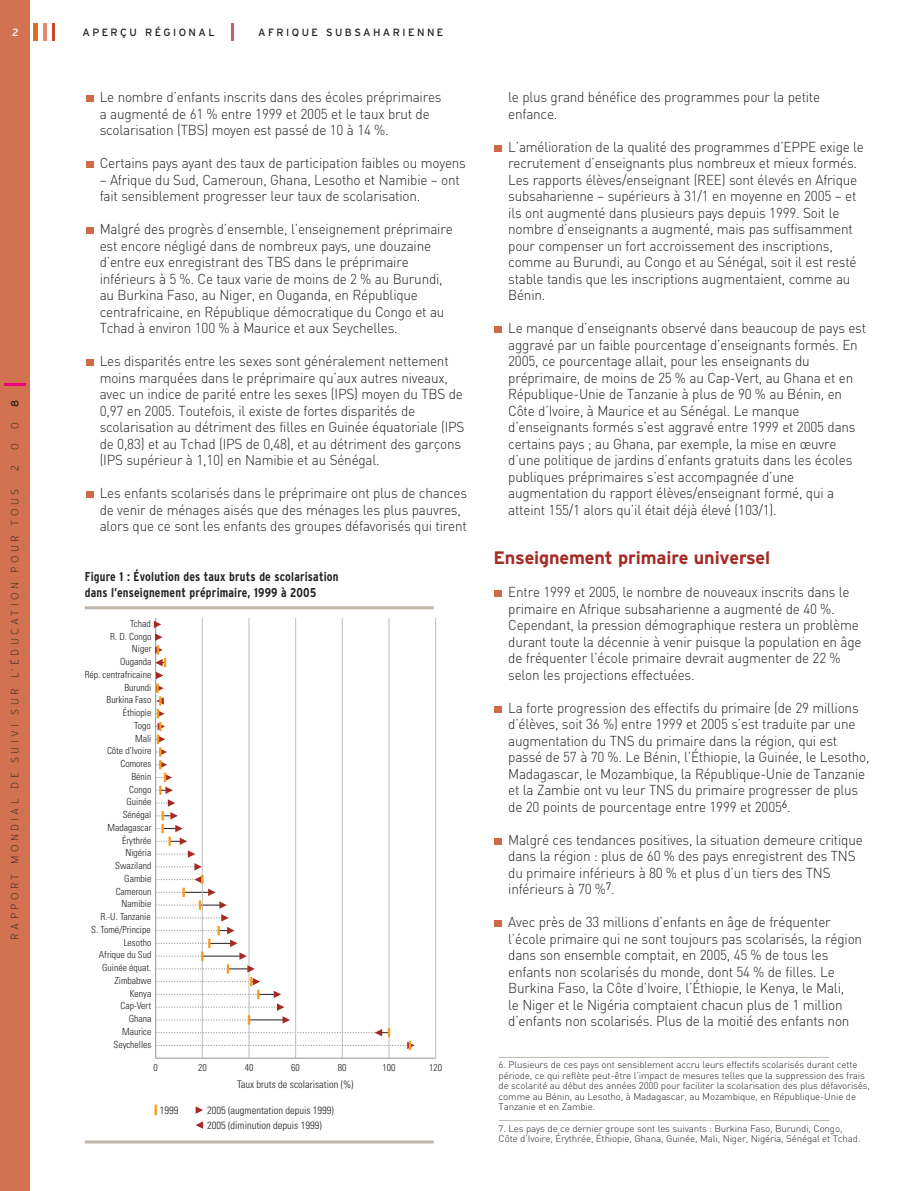
<style>
.page{position:relative;width:915px;height:1191px;background:#fff}
.page>*{position:absolute;margin:0;border:0;box-sizing:border-box;transform-origin:0 0}
.t1{font:700 18px "Interstate";letter-spacing:-.005em;color:#a62a24}
.t2{font:300 14.25px/16.5px "DIN";letter-spacing:-.015em;color:#231f20;scale:.95 1}
.t3{font:700 condensed 12.75px/16.5px "Interstate";letter-spacing:.015em;color:#231f20}
.t4{font:300 condensed 10.5px/15px "Univers";color:#231f20}
.t5{font:200 10.5px "Interstate";letter-spacing:.325em;color:#231f20}
.t6{font:10.5px "Interstate";letter-spacing:.23em;color:#231f20}
.t7{font:10.5px "Interstate";color:#fff}
.t8{font:300 condensed 9.75px/12.8px "Univers";color:#231f20;text-align:right}
.t9{font:300 9.45px/10.5px "DIN";letter-spacing:-.015em;color:#231f20}
</style>
<div class="page">
<div style="left:0;top:1px;width:29px;height:1190px;background:#d27250"></div>
<hr style="left:34px;top:24px;width:4px;height:17px;background:#de6c27">
<hr style="left:44px;top:24px;width:3px;height:17px;background:#df886d">
<svg style="left:53px;top:24px;width:2px;height:17px"></svg>
<div style="left:86px;top:491px;width:7px;height:7px;background:#cf6a48"></div>
<div style="left:86px;top:359px;width:7px;height:7px;background:#cf6a48"></div>
<div style="left:86px;top:227px;width:7px;height:7px;background:#cf6a48"></div>
<div style="left:86px;top:161px;width:7px;height:7px;background:#cf6a48"></div>
<div style="left:86px;top:95px;width:7px;height:7px;background:#cf6a48"></div>
<div style="left:494px;top:920px;width:7px;height:7px;background:#cf6a48"></div>
<div style="left:494px;top:838px;width:7px;height:7px;background:#cf6a48"></div>
<div style="left:494px;top:706px;width:7px;height:7px;background:#cf6a48"></div>
<div style="left:494px;top:590px;width:7px;height:7px;background:#cf6a48"></div>
<div style="left:494px;top:326px;width:7px;height:7px;background:#cf6a48"></div>
<div style="left:494px;top:145px;width:7px;height:7px;background:#cf6a48"></div>
<hr style="left:231px;top:24px;width:3px;height:17px;background:#c36069">
<hr style="left:4px;top:383px;width:21px;height:2px;background:#ec0080">
<hr style="left:498px;top:1057px;width:331px;height:1px;background:#bfb6ac">
<hr style="left:498px;top:1120px;width:331px;height:1px;background:#bfb6ac">
<hr style="left:85px;top:606px;width:348px;height:3px;background:#bfb6ac">
<svg style="left:195px;top:1106px;width:8px;height:7px"></svg>
<svg style="left:154px;top:1104px;width:3px;height:11px"></svg>
<svg style="left:195px;top:1121px;width:8px;height:7px"></svg>
<hr style="left:155px;top:618px;width:1px;height:440px;background:#939598">
<hr style="left:156px;top:1057px;width:279px;height:1px;background:#939598">
<hr style="left:202px;top:618px;width:1px;height:440px;background:#bbbdbf">
<hr style="left:249px;top:618px;width:1px;height:440px;background:#bbbdbf">
<hr style="left:295px;top:618px;width:1px;height:440px;background:#bbbdbf">
<hr style="left:342px;top:618px;width:1px;height:440px;background:#bbbdbf">
<hr style="left:388px;top:618px;width:1px;height:440px;background:#bbbdbf">
<hr style="left:435px;top:618px;width:1px;height:440px;background:#bbbdbf">
<svg style="left:154px;top:620px;width:41px;height:237px"></svg>
<svg style="left:156px;top:863px;width:258px;height:187px"></svg>
<hr style="left:85px;top:1140px;width:348px;height:3px;background:#bfb6ac">
<p class="t7" style="left:12px;top:28px;width:8px">2</p>
<p class="t6" style="left:11px;top:407px;width:9px;rotate:-90deg">8</p>
<p class="t5" style="left:11px;top:428px;width:8px;rotate:-90deg">0</p>
<p class="t5" style="left:11px;top:471px;width:7px;rotate:-90deg">2</p>
<p class="t5" style="left:11px;top:450px;width:8px;rotate:-90deg">0</p>
<p class="t5" style="left:11px;top:939px;width:452px;rotate:-90deg">RAPPORT MONDIAL DE SUIVI SUR L’ÉDUCATION POUR TOUS</p>
<p class="t6" style="left:82px;top:28px;width:134px">APERÇU RÉGIONAL</p>
<p class="t6" style="left:258px;top:28px;width:187px">AFRIQUE SUBSAHARIENNE</p>
<p class="t2" style="left:100px;top:90px;width:361px">Le nombre d’enfants inscrits dans des écoles préprimaires a augmenté de 61 % entre 1999 et 2005 et le taux brut de scolarisation (TBS) moyen est passé de 10 à 14 %.</p>
<p class="t2" style="left:100px;top:156px;width:387px">Certains pays ayant des taux de participation faibles ou moyens</p>
<p class="t2" style="left:100px;top:173px;width:380px">– Afrique du Sud, Cameroun, Ghana, Lesotho et Namibie – ont fait sensiblement progresser leur taux de scolarisation.</p>
<p class="t2" style="left:100px;top:222px;width:373px">Malgré des progrès d’ensemble, l’enseignement préprimaire est encore négligé dans de nombreux pays, une douzaine d’entre eux enregistrant des TBS dans le préprimaire inférieurs à 5 %. Ce taux varie de moins de 2 % au Burundi, au Burkina Faso, au Niger, en Ouganda, en République centrafricaine, en République démocratique du Congo et au Tchad à environ 100 % à Maurice et aux Seychelles.</p>
<p class="t2" style="left:100px;top:354px;width:385px">Les disparités entre les sexes sont généralement nettement moins marquées dans le préprimaire qu’aux autres niveaux, avec un indice de parité entre les sexes (IPS) moyen du TBS de 0,97 en 2005. Toutefois, il existe de fortes disparités de scolarisation au détriment des filles en Guinée équatoriale (IPS de 0,83) et au Tchad (IPS de 0,48), et au détriment des garçons (IPS supérieur à 1,10) en Namibie et au Sénégal.</p>
<p class="t2" style="left:100px;top:486px;width:388px">Les enfants scolarisés dans le préprimaire ont plus de chances de venir de ménages aisés que des ménages les plus pauvres, alors que ce sont les enfants des groupes défavorisés qui tirent</p>
<p class="t3" style="left:85px;top:569px;width:255px">Figure 1 : Évolution des taux bruts de scolarisation dans l’enseignement préprimaire, 1999 à 2005</p>
<p class="t8" style="left:85px;top:618px;width:68px">Tchad<br>R. D. Congo<br>Niger<br>Ouganda<br>Rép. centrafricaine<br>Burundi<br>Burkina Faso<br>Éthiopie<br>Togo<br>Mali<br>Côte d’Ivoire<br>Comores<br>Bénin<br>Congo<br>Guinée<br>Sénégal<br>Madagascar<br>Érythrée<br>Nigéria<br>Swaziland<br>Gambie<br>Cameroun<br>Namibie<br>R.-U. Tanzanie<br>S. Tomé/Principe<br>Lesotho<br>Afrique du Sud<br>Guinée équat.<br>Zimbabwe<br>Kenya<br>Cap-Vert<br>Ghana<br>Maurice<br>Seychelles</p>
<p class="t8" style="left:153px;top:1062px;width:6px">0</p>
<p class="t8" style="left:198px;top:1062px;width:10px">20</p>
<p class="t8" style="left:291px;top:1062px;width:10px">60</p>
<p class="t8" style="left:244px;top:1062px;width:10px">40</p>
<p class="t8" style="left:338px;top:1062px;width:10px">80</p>
<p class="t8" style="left:382px;top:1062px;width:14px">100</p>
<p class="t8" style="left:429px;top:1062px;width:14px">120</p>
<p class="t4" style="left:237px;top:1078px;width:118px">Taux bruts de scolarisation (%)</p>
<p class="t4" style="left:160px;top:1103px;width:20px">1999</p>
<p class="t4" style="left:207px;top:1103px;width:128px">2005 (augmentation depuis 1999)<br>2005 (diminution depuis 1999)</p>
<p class="t2" style="left:508px;top:90px;width:330px">le plus grand bénéfice des programmes pour la petite enfance.</p>
<p class="t2" style="left:508px;top:140px;width:376px">L’amélioration de la qualité des programmes d’EPPE exige le recrutement d’enseignants plus nombreux et mieux formés.<br>Les rapports élèves/enseignant (REE) sont élevés en Afrique subsaharienne – supérieurs à 31/1 en moyenne en 2005 – et ils ont augmenté dans plusieurs pays depuis 1999. Soit le nombre d’enseignants a augmenté, mais pas suffisamment pour compenser un fort accroissement des inscriptions, comme au Burundi, au Congo et au Sénégal, soit il est resté stable tandis que les inscriptions augmentaient, comme au Bénin.</p>
<p class="t2" style="left:508px;top:321px;width:378px">Le manque d’enseignants observé dans beaucoup de pays est aggravé par un faible pourcentage d’enseignants formés. En 2005, ce pourcentage allait, pour les enseignants du préprimaire, de moins de 25 % au Cap-Vert, au Ghana et en République-Unie de Tanzanie à plus de 90 % au Bénin, en Côte d’Ivoire, à Maurice et au Sénégal. Le manque d’enseignants formés s’est aggravé entre 1999 et 2005 dans certains pays ; au Ghana, par exemple, la mise en œuvre d’une politique de jardins d’enfants gratuits dans les écoles publiques préprimaires s’est accompagnée d’une augmentation du rapport élèves/enseignant formé, qui a atteint 155/1 alors qu’il était déjà élevé (103/1).</p>
<p class="t1" style="left:493px;top:551px;width:278px">Enseignement primaire universel</p>
<p class="t2" style="left:508px;top:585px;width:373px">Entre 1999 et 2005, le nombre de nouveaux inscrits dans le primaire en Afrique subsaharienne a augmenté de 40 %.<br>Cependant, la pression démographique restera un problème durant toute la décennie à venir puisque la population en âge de fréquenter l’école primaire devrait augmenter de 22 % selon les projections effectuées.</p>
<p class="t2" style="left:508px;top:701px;width:382px">La forte progression des effectifs du primaire (de 29 millions d’élèves, soit 36 %) entre 1999 et 2005 s’est traduite par une augmentation du TNS du primaire dans la région, qui est passé de 57 à 70 %. Le Bénin, l’Éthiopie, la Guinée, le Lesotho, Madagascar, le Mozambique, la République-Unie de Tanzanie et la Zambie ont vu leur TNS du primaire progresser de plus de 20 points de pourcentage entre 1999 et 2005<sup>6</sup>.</p>
<p class="t2" style="left:508px;top:833px;width:374px">Malgré ces tendances positives, la situation demeure critique dans la région : plus de 60 % des pays enregistrent des TNS du primaire inférieurs à 80 % et plus d’un tiers des TNS inférieurs à 70 %<sup>7</sup>.</p>
<p class="t2" style="left:508px;top:915px;width:374px">Avec près de 33 millions d’enfants en âge de fréquenter l’école primaire qui ne sont toujours pas scolarisés, la région dans son ensemble comptait, en 2005, 45 % de tous les enfants non scolarisés du monde, dont 54 % de filles. Le Burkina Faso, la Côte d’Ivoire, l’Éthiopie, le Kenya, le Mali,<br>le Niger et le Nigéria comptaient chacun plus de 1 million d’enfants non scolarisés. Plus de la moitié des enfants non</p>
<p class="t9" style="left:498px;top:1061px;width:373px">6. Plusieurs de ces pays ont sensiblement accru leurs effectifs scolarisés durant cette période, ce qui reflète peut-être l’impact de mesures telles que la suppression des frais de scolarité au début des années 2000 pour faciliter la scolarisation des plus défavorisés, comme au Bénin, au Lesotho, à Madagascar, au Mozambique, en République-Unie de Tanzanie et en Zambie.</p>
<p class="t9" style="left:498px;top:1124px;width:363px">7. Les pays de ce dernier groupe sont les suivants : Burkina Faso, Burundi, Congo,<br>Côte d’Ivoire, Érythrée, Éthiopie, Ghana, Guinée, Mali, Niger, Nigéria, Sénégal et Tchad.</p>
</div>
